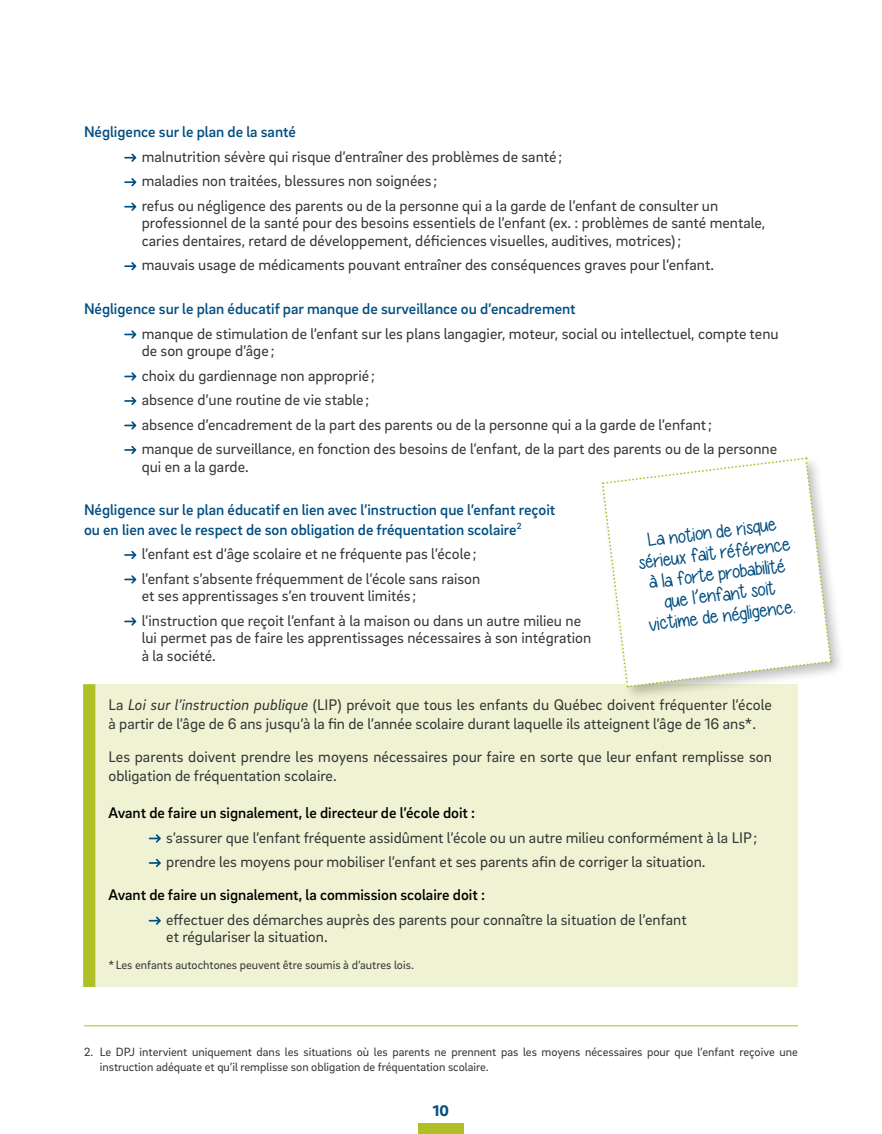
<style>
.page{position:relative;width:882px;height:1134px;background:#fff}
.page>*{position:absolute;margin:0;border:0;box-sizing:border-box;transform-origin:0 0}
.P_Post-it{font:19.25px/21px "Diamond Girl";color:#004e82;text-align:center}
.L{font:15.75px/17.5px "Brix Sans";color:#363636}
.P_Encadré{font:15.75px/19.2px "Brix Sans";color:#363636}
.t1{font:500 15.75px/19.2px "Brix Sans";color:#004e82}
.t2{font:500 15.75px "Brix Sans";color:#000}
.t3{font:900 15.75px "Brix Sans";color:#004e82}
.Note{font:12.25px/14.7px "Brix Sans";color:#363636}
.P_Encadré-2{font:12.25px "Brix Sans";color:#363636}
.s1{font-style:italic}
</style>
<div class="page">
<div style="left:418px;top:1124px;width:46px;height:10px;background:#aec026"></div>
<div style="left:84px;top:684px;width:714px;height:303px;background:#f0f3d3"></div>
<div style="left:83px;top:684px;width:12px;height:303px;background:#aec026"></div>
<svg style="left:124px;top:154px;width:12px;height:8px"></svg>
<svg style="left:124px;top:178px;width:12px;height:8px"></svg>
<svg style="left:124px;top:203px;width:12px;height:8px"></svg>
<svg style="left:124px;top:262px;width:12px;height:8px"></svg>
<svg style="left:124px;top:330px;width:12px;height:9px"></svg>
<svg style="left:124px;top:372px;width:12px;height:9px"></svg>
<svg style="left:124px;top:397px;width:12px;height:8px"></svg>
<svg style="left:124px;top:421px;width:12px;height:9px"></svg>
<svg style="left:124px;top:446px;width:12px;height:8px"></svg>
<svg style="left:124px;top:551px;width:12px;height:8px"></svg>
<svg style="left:124px;top:575px;width:12px;height:9px"></svg>
<svg style="left:124px;top:617px;width:12px;height:9px"></svg>
<svg style="left:149px;top:834px;width:12px;height:9px"></svg>
<svg style="left:149px;top:859px;width:12px;height:8px"></svg>
<svg style="left:149px;top:917px;width:12px;height:8px"></svg>
<hr style="left:84px;top:1025px;width:714px;height:1px;background:#aec026">
<div style="left:598px;top:454px;width:248px;height:248px;background:#000;opacity:.25"></div>
<svg style="left:601px;top:457px;width:231px;height:231px"></svg>
<h4 class="t1" style="left:84px;top:122px;width:214px">Négligence sur le plan de la santé</h4>
<p class="L" style="left:142px;top:147px;width:422px">malnutrition sévère qui risque d’entraîner des problèmes de santé ;</p>
<p class="L" style="left:142px;top:172px;width:297px">maladies non traitées, blessures non soignées ;</p>
<p class="L" style="left:142px;top:196px;width:625px">refus ou négligence des parents ou de la personne qui a la garde de l’enfant de consulter un professionnel de la santé pour des besoins essentiels de l’enfant (ex. : problèmes de santé mentale, caries dentaires, retard de développement, déficiences visuelles, auditives, motrices);</p>
<p class="L" style="left:142px;top:256px;width:574px">mauvais usage de médicaments pouvant entraîner des conséquences graves pour l’enfant.</p>
<h4 class="t1" style="left:84px;top:298px;width:493px">Négligence sur le plan éducatif par manque de surveillance ou d’encadrement</h4>
<p class="L" style="left:142px;top:324px;width:638px">manque de stimulation de l’enfant sur les plans langagier, moteur, social ou intellectuel, compte tenu de son groupe d’âge ;</p>
<p class="L" style="left:142px;top:366px;width:235px">choix du gardiennage non approprié ;</p>
<p class="L" style="left:142px;top:390px;width:229px">absence d’une routine de vie stable ;</p>
<p class="L" style="left:142px;top:415px;width:572px">absence d’encadrement de la part des parents ou de la personne qui a la garde de l’enfant;</p>
<p class="L" style="left:142px;top:439px;width:637px">manque de surveillance, en fonction des besoins de l’enfant, de la part des parents ou de la personne qui en a la garde.</p>
<h4 class="t1" style="left:84px;top:500px;width:473px">Négligence sur le plan éducatif en lien avec l’instruction que l’enfant reçoit ou en lien avec le respect de son obligation de fréquentation scolaire<sup>2</sup></h4>
<p class="L" style="left:142px;top:544px;width:336px">l’enfant est d’âge scolaire et ne fréquente pas l’école ;</p>
<p class="L" style="left:142px;top:569px;width:340px">l’enfant s’absente fréquemment de l’école sans raison et ses apprentissages s’en trouvent limités ;</p>
<p class="L" style="left:142px;top:611px;width:451px">l’instruction que reçoit l’enfant à la maison ou dans un autre milieu ne lui permet pas de faire les apprentissages nécessaires à son intégration à la société.</p>
<p class="P_Encadré" style="left:108px;top:694px;width:665px">La <span class="s1">Loi sur l’instruction publique</span> (LIP) prévoit que tous les enfants du Québec doivent fréquenter l’école à partir de l’âge de 6 ans jusqu’à la fin de l’année scolaire durant laquelle ils atteignent l’âge de 16 ans*.</p>
<p class="P_Encadré" style="left:108px;top:747px;width:665px">Les parents doivent prendre les moyens nécessaires pour faire en sorte que leur enfant remplisse son obligation de fréquentation scolaire.</p>
<h4 class="t2" style="left:108px;top:803px;width:368px">Avant de faire un signalement, le directeur de l’école doit :</h4>
<p class="L" style="left:166px;top:828px;width:593px">s’assurer que l’enfant fréquente assidûment l’école ou un autre milieu conformément à la LIP;</p>
<p class="L" style="left:166px;top:852px;width:541px">prendre les moyens pour mobiliser l’enfant et ses parents afin de corriger la situation.</p>
<h4 class="t2" style="left:108px;top:885px;width:378px">Avant de faire un signalement, la commission scolaire doit :</h4>
<p class="L" style="left:166px;top:910px;width:522px">effectuer des démarches auprès des parents pour connaître la situation de l’enfant et régulariser la situation.</p>
<p class="P_Encadré-2" style="left:108px;top:957px;width:307px">* Les enfants autochtones peuvent être soumis à d’autres lois.</p>
<p class="P_Post-it" style="left:635px;top:530px;width:154px;rotate:-7deg">La notion de risque sérieux fait référence à la forte probabilité que l’enfant soit victime de négligence.</p>
<p class="Note" style="left:100px;top:1044px;width:700px;text-indent:-16px">2. Le DPJ intervient uniquement dans les situations où les parents ne prennent pas les moyens nécessaires pour que l’enfant reçoive une instruction adéquate et qu’il remplisse son obligation de fréquentation scolaire.</p>
<p class="t3" style="left:433px;top:1100px;width:18px">10</p>
</div>
